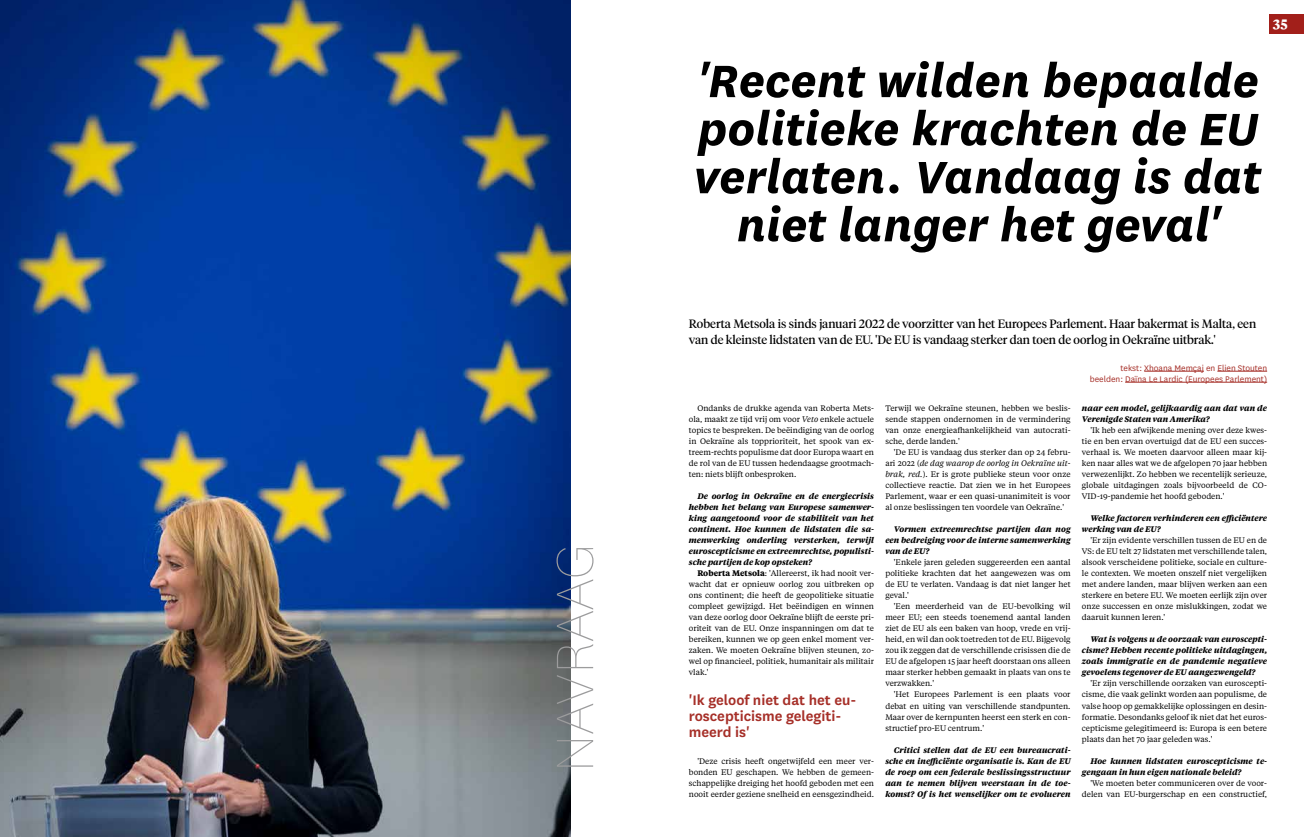
<style>
.page{position:relative;width:1304px;height:837px;background:#fff}
.page>*{position:absolute;margin:0;border:0;box-sizing:border-box;transform-origin:0 0}
.t1{font:100 61.6px "National";color:#9c9c9d}
.t2{font:italic 700 53px/48px "National";color:#000;text-align:center}
.t3{font:600 16px/16px "National";color:#a62f28}
.t4{font:700 14px "Tiempos Text";color:#fff}
.t5{font:12px/16px "Tiempos Headline";color:#000}
.t6{font:9.5px/11px "National";color:#a62f28;text-align:right}
.t7{font:8px/11px "Tiempos Text";color:#000;text-align:justify}
.t8{font:italic 700 8px/11px "Tiempos Text";color:#000;text-align:justify}
.s1{font-style:italic}
.s2{font-weight:700}
</style>
<div class="page">
<div style="left:1270px;top:14px;width:34px;height:20px;background:#a21f1a"></div>
<hr style="left:1144px;top:371px;width:60px;height:1px;background:#a62f28">
<hr style="left:1217px;top:371px;width:50px;height:1px;background:#a62f28">
<hr style="left:1125px;top:382px;width:142px;height:1px;background:#a62f28">
<img style="left:0;top:0;width:571px;height:836px">
<h1 class="t1" style="left:538px;top:772px;width:230px;rotate:-90deg">NAVRAAG</h1>
<h3 class="t4" style="left:1273px;top:14px;width:16px">35</h3>
<h2 class="t2" style="left:695px;top:54px;width:568px">'Recent wilden bepaalde politieke krachten de EU verlaten. Vandaag is dat niet langer het geval'</h2>
<h3 class="t5" style="left:689px;top:315px;width:569px">Roberta Metsola is sinds januari 2022 de voorzitter van het Europees Parlement. Haar bakermat is Malta, een van de kleinste lidstaten van de EU. 'De EU is vandaag sterker dan toen de oorlog in Oekraïne uitbrak.'</h3>
<p class="t6" style="left:1090px;top:362px;width:179px">tekst: Xhoana Memçaj en Elien Stouten beelden: Daïna Le Lardic (Europees Parlement)</p>
<p class="t7" style="left:689px;top:402px;width:187px;text-indent:9px">Ondanks de drukke agenda van Roberta Mets&shy;ola, maakt ze tijd vrij om voor <span class="s1">Veto</span> enkele actuele topics te bespreken. De beëindiging van de oorlog in Oekraïne als topprioriteit, het spook van ex&shy;treem-rechts populisme dat door Europa waart en de rol van de EU tussen hedendaagse grootmach&shy;ten: niets blijft onbesproken.</p>
<p class="t8" style="left:689px;top:490px;width:187px;text-indent:9px">De oorlog in Oekraïne en de energiecrisis hebben het belang van Europese samenwer&shy;king aangetoond voor de stabiliteit van het continent. Hoe kunnen de lidstaten die sa&shy;menwerking onderling versterken, terwijl euroscepticisme en extreemrechtse, populisti&shy;sche partijen de kop opsteken?</p>
<p class="t7" style="left:689px;top:567px;width:187px;text-indent:9px"><span class="s2">Roberta Metsola</span>: 'Allereerst, ik had nooit ver&shy;wacht dat er opnieuw oorlog zou uitbreken op ons continent; die heeft de geopolitieke situatie compleet gewijzigd. Het beëindigen en winnen van deze oorlog door Oekraïne blijft de eerste pri&shy;oriteit van de EU. Onze inspanningen om dat te bereiken, kunnen we op geen enkel moment ver&shy;zaken. We moeten Oekraïne blijven steunen, zo&shy;wel op financieel, politiek, humanitair als militair vlak.'</p>
<h3 class="t3" style="left:689px;top:690px;width:169px">'Ik geloof niet dat het eu&shy;roscepticisme gelegiti&shy;meerd is'</h3>
<p class="t7" style="left:689px;top:754px;width:187px;text-indent:9px">'Deze crisis heeft ongetwijfeld een meer ver&shy;bonden EU geschapen. We hebben de gemeen&shy;schappelijke dreiging het hoofd geboden met een nooit eerder geziene snelheid en eensgezindheid.</p>
<p class="t7" style="left:885px;top:402px;width:187px">Terwijl we Oekraïne steunen, hebben we beslis&shy;sende stappen ondernomen in de vermindering van onze energieafhankelijkheid van autocrati&shy;sche, derde landen.'</p>
<p class="t7" style="left:885px;top:446px;width:187px;text-indent:9px">'De EU is vandaag dus sterker dan op 24 febru&shy;ari 2022 (<span class="s1">de dag waarop de oorlog in Oekraïne uit&shy;brak, red.</span>). Er is grote publieke steun voor onze collectieve reactie. Dat zien we in het Europees Parlement, waar er een quasi-unanimiteit is voor al onze beslissingen ten voordele van Oekraïne.'</p>
<p class="t8" style="left:885px;top:523px;width:187px;text-indent:9px">Vormen extreemrechtse partijen dan nog een bedreiging voor de interne samenwerking van de EU?</p>
<p class="t7" style="left:885px;top:556px;width:187px;text-indent:9px">'Enkele jaren geleden suggereerden een aantal politieke krachten dat het aangewezen was om de EU te verlaten. Vandaag is dat niet langer het geval.'</p>
<p class="t7" style="left:885px;top:600px;width:187px;text-indent:9px">'Een meerderheid van de EU-bevolking wil meer EU; een steeds toenemend aantal landen ziet de EU als een baken van hoop, vrede en vrij&shy;heid, en wil dan ook toetreden tot de EU. Bijgevolg zou ik zeggen dat de verschillende crisissen die de EU de afgelopen 15 jaar heeft doorstaan ons alleen maar sterker hebben gemaakt in plaats van ons te verzwakken.'</p>
<p class="t7" style="left:885px;top:688px;width:187px;text-indent:9px">'Het Europees Parlement is een plaats voor debat en uiting van verschillende standpunten.<br>Maar over de kernpunten heerst een sterk en con&shy;structief pro-EU centrum.'</p>
<p class="t8" style="left:885px;top:743px;width:187px;text-indent:9px">Critici stellen dat de EU een bureaucrati&shy;sche en inefficiënte organisatie is. Kan de EU de roep om een federale beslissingsstructuur aan te nemen blijven weerstaan in de toe&shy;komst? Of is het wenselijker om te evolueren</p>
<p class="t8" style="left:1082px;top:402px;width:187px">naar een model, gelijkaardig aan dat van de<br>Verenigde Staten van Amerika?</p>
<p class="t7" style="left:1082px;top:424px;width:187px;text-indent:9px">'Ik heb een afwijkende mening over deze kwes&shy;tie en ben ervan overtuigd dat de EU een succes&shy;verhaal is. We moeten daarvoor alleen maar kij&shy;ken naar alles wat we de afgelopen 70 jaar hebben verwezenlijkt. Zo hebben we recentelijk serieuze, globale uitdagingen zoals bijvoorbeeld de CO-VID-19-pandemie het hoofd geboden.'</p>
<p class="t8" style="left:1082px;top:512px;width:187px;text-indent:9px">Welke factoren verhinderen een efficiëntere werking van de EU?</p>
<p class="t7" style="left:1082px;top:534px;width:187px;text-indent:9px">'Er zijn evidente verschillen tussen de EU en de VS: de EU telt 27 lidstaten met verschillende talen, alsook verscheidene politieke, sociale en culture&shy;le contexten. We moeten onszelf niet vergelijken met andere landen, maar blijven werken aan een sterkere en betere EU. We moeten eerlijk zijn over onze successen en onze mislukkingen, zodat we daaruit kunnen leren.'</p>
<p class="t8" style="left:1082px;top:633px;width:187px;text-indent:9px">Wat is volgens u de oorzaak van euroscepti&shy;cisme? Hebben recente politieke uitdagingen, zoals immigratie en de pandemie negatieve gevoelens tegenover de EU aangezwengeld?</p>
<p class="t7" style="left:1082px;top:677px;width:187px;text-indent:9px">'Er zijn verschillende oorzaken van euroscepti&shy;cisme, die vaak gelinkt worden aan populisme, de valse hoop op gemakkelijke oplossingen en desin&shy;formatie. Desondanks geloof ik niet dat het euros&shy;cepticisme gelegitimeerd is: Europa is een betere plaats dan het 70 jaar geleden was.'</p>
<p class="t8" style="left:1082px;top:754px;width:187px;text-indent:9px">Hoe kunnen lidstaten euroscepticisme te&shy;gengaan in hun eigen nationale beleid?</p>
<p class="t7" style="left:1082px;top:776px;width:187px;text-align:right">'We moeten beter communiceren over de voor&shy;delen van EU-burgerschap en een constructief,</p>
</div>
